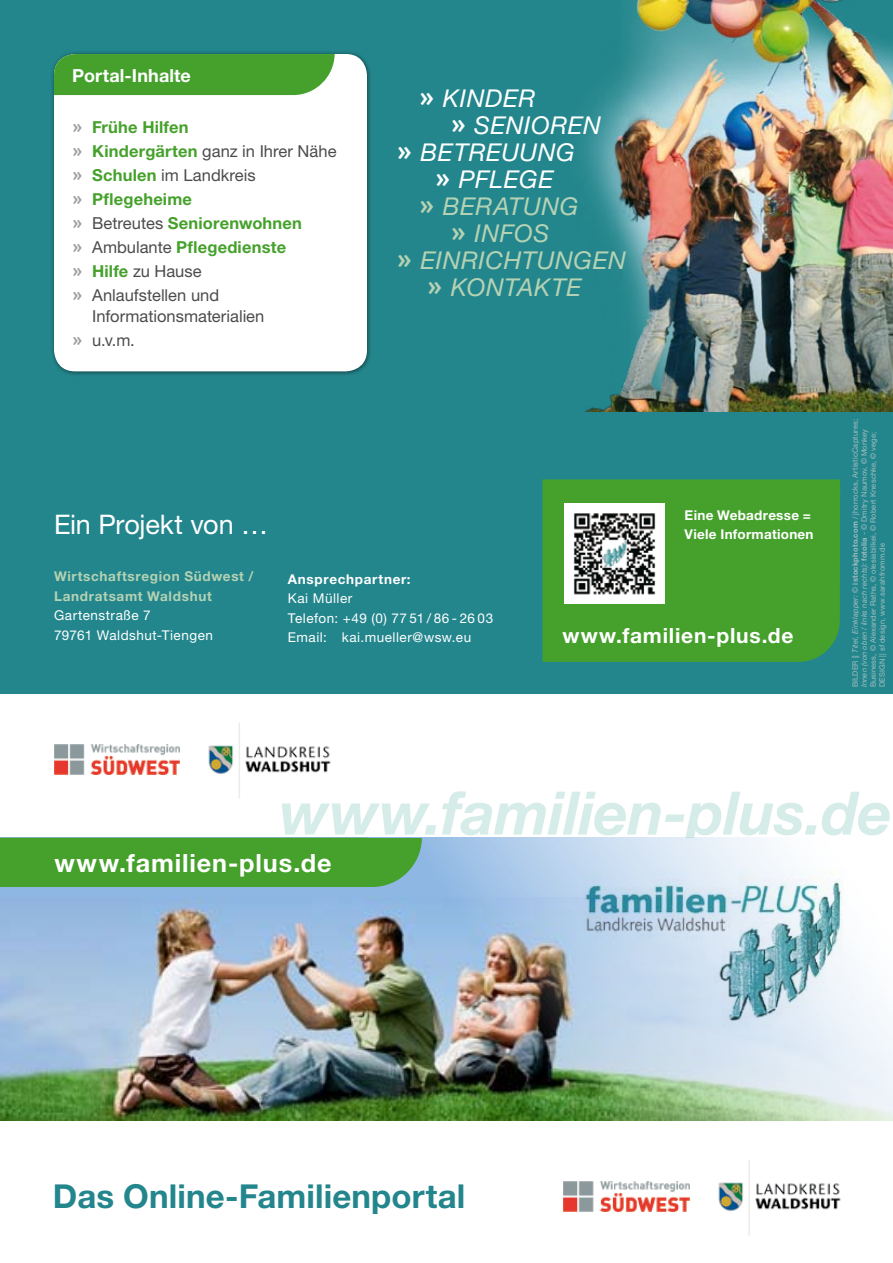
<style>
.page{position:relative;width:893px;height:1263px;background:#fff}
.page>*{position:absolute;margin:0;border:0;box-sizing:border-box;transform-origin:0 0}
.t1{font:italic 700 60px "Helvetica Neue";letter-spacing:-.01em;color:#d6ece8}
.t2{font:700 33px "Helvetica Neue";letter-spacing:.005em;color:#23868c}
.t3{font:27px "Helvetica Neue";letter-spacing:-.01em;color:#fff}
.t4{font:700 25.2px "Helvetica Neue";letter-spacing:.035em;color:#fff}
.t5{font:italic 24.6px "Helvetica Neue";letter-spacing:.025em;color:#b6d2b4}
.t6{font:italic 24.6px "Helvetica Neue";letter-spacing:.025em;color:#fff}
.t7{font:700 21px "Helvetica Neue";letter-spacing:.035em;color:#fff}
.t8{font:700 18px "Helvetica Neue";letter-spacing:.005em;color:#fff}
.t9{font:700 16.5px/24px "Helvetica Neue";letter-spacing:.01em;color:#45a12b}
.t10{font:16.5px/24px "Helvetica Neue";color:#4b4b4d}
.t11{font:13.5px/19.5px "Helvetica Neue";letter-spacing:.04em;color:#fff}
.t12{font:700 13.5px/19.5px "Helvetica Neue";letter-spacing:.05em;color:#b6d2b4}
.t13{font:700 13.5px/19.5px "Helvetica Neue";letter-spacing:.02em;color:#fff}
.t14{font:700 13.5px "Helvetica Neue";letter-spacing:.05em;color:#fff}
.t15{font:7.5px/9px "Helvetica Neue";letter-spacing:.02em;color:#a4bfc2}
.s1{font-family:"Officina Sans";color:#9c9d9f}
.s2{font-weight:400;color:#4b4b4d}
.s3{font-family:"Officina Sans";font-weight:700;color:#9c9d9f}
.s4{font-family:"Officina Sans";font-weight:700;font-style:normal}
.s5{font-style:italic}
.s6{font-weight:700}
</style>
<div class="page">
<div style="left:0;top:0;width:893px;height:425px;background:#23868c"></div>
<img style="left:584px;top:0;width:309px;height:412px">
<div style="left:50px;top:50px;width:328px;height:333px;background:#000;opacity:.5"></div>
<div style="left:54px;top:54px;width:313px;height:317px;background:#fff;border-radius:21px"></div>
<div style="left:54px;top:54px;width:281px;height:41px;background:#45a12b"></div>
<div style="left:0;top:412px;width:893px;height:413px;background:#23868c"></div>
<div style="left:0;top:694px;width:893px;height:144px;background:#fff"></div>
<div style="left:542px;top:479px;width:298px;height:183px;background:#45a12b"></div>
<div style="left:564px;top:503px;width:100px;height:101px;background:#fff"></div>
<img style="left:573px;top:513px;width:83px;height:82px">
<img style="left:208px;top:723px;width:123px;height:76px">
<img style="left:54px;top:744px;width:126px;height:30px">
<img style="left:718px;top:1160px;width:123px;height:76px">
<svg style="left:0;top:838px;width:566px;height:59px;background:#9dc0e6"></svg>
<img style="left:0;top:897px;width:893px;height:223px">
<img style="left:566px;top:837px;width:316px;height:222px">
<div style="left:0;top:838px;width:422px;height:49px;background:#45a12b"></div>
<img style="left:564px;top:1181px;width:125px;height:30px">
<h3 class="t8" style="left:72px;top:65px;width:120px">Portal-Inhalte</h3>
<h3 class="t9" style="left:73px;top:115px;width:265px"><span class="s1">»</span> Frühe Hilfen<br><span class="s1">»</span> Kindergärten <span class="s2">ganz in Ihrer Nähe </span><span class="s1">»</span> Schulen <span class="s2">im Landkreis<br></span><span class="s1">»</span> Pflegeheime<br><span class="s1">»</span> <span class="s2">Betreutes</span> Seniorenwohnen<br><span class="s1">»</span> <span class="s2">Ambulante</span> Pflegedienste<br><span class="s1">»</span> Hilfe <span class="s2">zu Hause<br></span><span class="s1">»</span> <span class="s2">Anlaufstellen und</span></h3>
<h3 class="t10" style="left:73px;top:304px;width:193px;text-indent:20px">Informationsmaterialien <span class="s3">»</span> u.v.m.</h3>
<h3 class="t6" style="left:420px;top:83px;width:117px"><span class="s4">»</span> KINDER</h3>
<h3 class="t6" style="left:451px;top:110px;width:151px"><span class="s4">»</span> SENIOREN</h3>
<h3 class="t6" style="left:397px;top:137px;width:179px"><span class="s4">»</span> BETREUUNG</h3>
<h3 class="t6" style="left:436px;top:164px;width:119px"><span class="s4">»</span> PFLEGE</h3>
<h3 class="t5" style="left:420px;top:191px;width:161px"><span class="s4">»</span> BERATUNG</h3>
<h3 class="t5" style="left:451px;top:218px;width:100px"><span class="s4">»</span> INFOS</h3>
<h3 class="t5" style="left:397px;top:245px;width:230px"><span class="s4">»</span> EINRICHTUNGEN</h3>
<h3 class="t5" style="left:428px;top:272px;width:156px"><span class="s4">»</span> KONTAKTE</h3>
<h3 class="t3" style="left:54px;top:508px;width:216px">Ein Projekt von …</h3>
<h3 class="t12" style="left:54px;top:567px;width:201px">Wirtschaftsregion Südwest /<br>Landratsamt Waldshut</h3>
<h3 class="t11" style="left:54px;top:606px;width:161px">Gartenstraße 7<br>79761 Waldshut-Tiengen</h3>
<h3 class="t14" style="left:288px;top:571px;width:124px">Ansprechpartner:</h3>
<h3 class="t11" style="left:288px;top:589px;width:207px">Kai Müller<br>Telefon: +49 (0) 77 51 / 86 - 26 03<br>Email: kai.mueller@wsw.eu</h3>
<h3 class="t13" style="left:685px;top:505px;width:130px">Eine Webadresse =<br>Viele Informationen</h3>
<h3 class="t7" style="left:562px;top:622px;width:233px">www.familien-plus.de</h3>
<p class="t15" style="left:851px;top:687px;width:270px;rotate:-90deg">BILDER || <span class="s5">Titel, Einklapper:</span> © <span class="s6">istockphoto.com</span> / jhorrocks, ArtisticCaptures; <span class="s5">Innen (von oben / links nach rechts):</span> <span class="s6">fotolia</span> - © Dmitry Naumov, © Monkey Business, © Alexander Raths, © olesiabilkei, © Robert Kneschke, © vege; DESIGN || sf design, www.sarahfromm.de</p>
<h1 class="t1" style="left:280px;top:776px;width:613px">www.familien-plus.de</h1>
<h3 class="t4" style="left:55px;top:847px;width:279px">www.familien-plus.de</h3>
<h2 class="t2" style="left:53px;top:1176px;width:414px">Das Online-Familienportal</h2>
</div>
